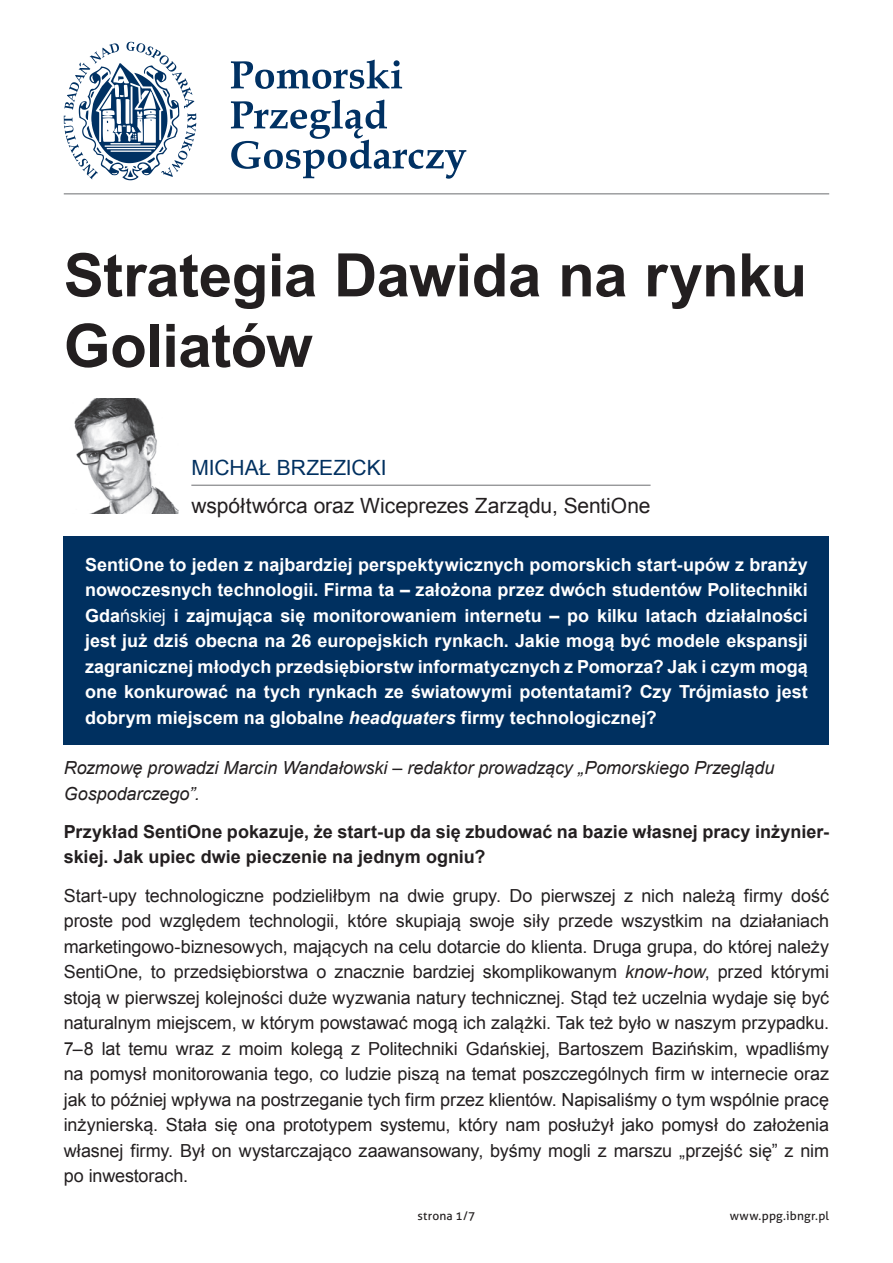
<style>
.page{position:relative;width:893px;height:1263px;background:#fff}
.page>*{position:absolute;margin:0;border:0;box-sizing:border-box;transform-origin:0 0}
.t1{font:700 60px/70.5px "Arial";letter-spacing:-.01em;color:#231f20}
.t2{font:21px "Arial";letter-spacing:-.005em;color:#231f20}
.t3{font:21px "Arial";color:#003060}
.t4{font:18px/25.5px "Arial";letter-spacing:-.005em;color:#231f20;text-align:justify}
.t5{font:700 18px/25.5px "Arial";color:#fff;text-align:justify}
.t6{font:700 18px/25.5px "Arial";color:#231f20}
.t7{font:italic 18px/25.5px "Arial";letter-spacing:-.005em;color:#231f20}
.t8{font:12px "Aller";letter-spacing:.015em;color:#231f20}
.s1{font-weight:400}
.s2{font-style:italic}
</style>
<div class="page">
<svg style="left:231px;top:60px;width:171px;height:29px"></svg>
<svg style="left:231px;top:100px;width:235px;height:79px"></svg>
<svg style="left:64px;top:42px;width:132px;height:138px"></svg>
<hr style="left:64px;top:193px;width:765px;height:1px;background:#6c6d70">
<img style="left:74px;top:398px;width:105px;height:115px">
<hr style="left:191px;top:485px;width:460px;height:1px;background:#6c6d70">
<div style="left:64px;top:536px;width:765px;height:209px;background:#003060"></div>
<h1 class="t1" style="left:64px;top:242px;width:745px">Strategia Dawida na rynku<br>Goliatów</h1>
<p class="t3" style="left:191px;top:454px;width:197px">MICHAŁ BRZEZICKI</p>
<p class="t2" style="left:191px;top:492px;width:461px">współtwórca oraz Wiceprezes Zarządu, SentiOne</p>
<p class="t5" style="left:85px;top:552px;width:724px">SentiOne to jeden z najbardziej perspektywicznych pomorskich start‑upów z branży nowoczesnych technologii. Firma ta – założona przez dwóch studentów Politechniki Gda<span class="s1">ńskiej</span> i zajmująca się monitorowaniem internetu – po kilku latach działalności jest już dziś obecna na 26 europejskich rynkach. Jakie mogą być modele ekspansji zagranicznej młodych przedsiębiorstw informatycznych z Pomorza? Jak i czym mogą one konkurować na tych rynkach ze światowymi potentatami? Czy Trójmiasto jest dobrym miejscem na globalne <span class="s2">headquaters</span> firmy technologicznej?</p>
<p class="t7" style="left:64px;top:755px;width:712px">Rozmowę prowadzi Marcin Wandałowski – redaktor prowadzący „Pomorskiego Przeglądu<br>Gospodarczego”.</p>
<p class="t6" style="left:64px;top:819px;width:767px">Przykład SentiOne pokazuje, że start‑up da się zbudować na bazie własnej pracy inżynier&shy;skiej. Jak upiec dwie pieczenie na jednym ogniu?</p>
<p class="t4" style="left:64px;top:883px;width:767px">Start‑upy technologiczne podzieliłbym na dwie grupy. Do pierwszej z nich należą firmy dość proste pod względem technologii, które skupiają swoje siły przede wszystkim na działaniach marketingowo‑biznesowych, mających na celu dotarcie do klienta. Druga grupa, do której należy SentiOne, to przedsiębiorstwa o znacznie bardziej skomplikowanym <span class="s2">know‑how</span>, przed którymi stoją w pierwszej kolejności duże wyzwania natury technicznej. Stąd też uczelnia wydaje się być naturalnym miejscem, w którym powstawać mogą ich zalążki. Tak też było w naszym przypadku.<br>7–8 lat temu wraz z moim kolegą z Politechniki Gdańskiej, Bartoszem Bazińskim, wpadliśmy na pomysł monitorowania tego, co ludzie piszą na temat poszczególnych firm w internecie oraz jak to później wpływa na postrzeganie tych firm przez klientów. Napisaliśmy o tym wspólnie pracę inżynierską. Stała się ona prototypem systemu, który nam posłużył jako pomysł do założenia własnej firmy. Był on wystarczająco zaawansowany, byśmy mogli z marszu „przejść się” z nim po inwestorach.</p>
<p class="t8" style="left:417px;top:1209px;width:60px">strona 1/7</p>
<p class="t8" style="left:730px;top:1209px;width:101px">www.ppg.ibngr.pl</p>
</div>
